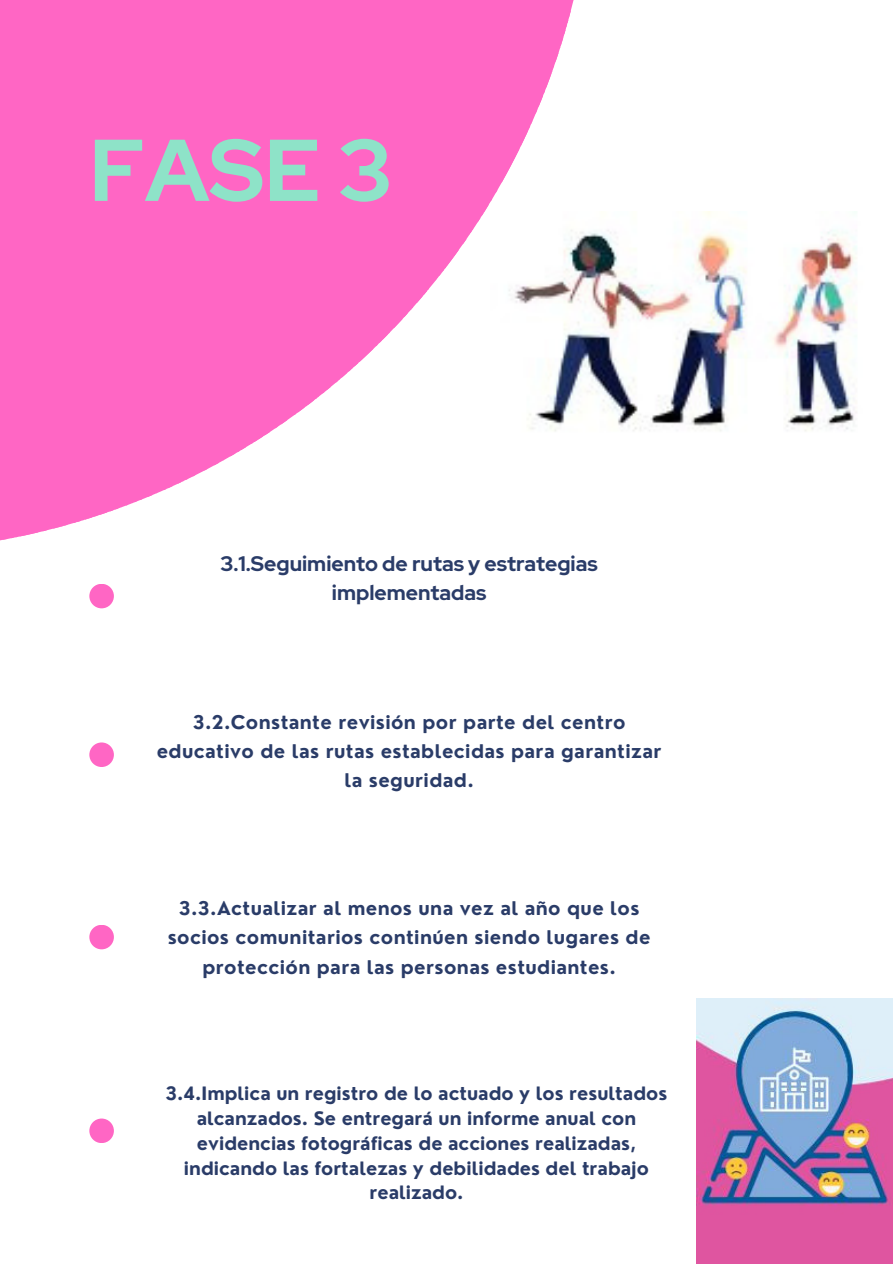
<style>
.page{position:relative;width:893px;height:1264px;background:#fff}
.page>*{position:absolute;margin:0;border:0;box-sizing:border-box;transform-origin:0 0}
.t1{font:700 87.3px "Red Hat Display";color:#8ee3c8}
.t2{font:700 21px/29.2px "Red Hat Display";color:#2a3c68;text-align:center}
.t3{font:700 18.3px/29.2px "Nourd";letter-spacing:.02em;color:#2a3c68;text-align:center}
.t4{font:700 18px/24.8px "Nourd";color:#2a3c68;text-align:center}
</style>
<div class="page">
<svg style="left:0;top:0;width:574px;height:541px;fill:#ff66c4"></svg>
<div style="left:89px;top:584px;width:25px;height:24px;background:#ff66c4;border-radius:50%"></div>
<div style="left:89px;top:742px;width:25px;height:25px;background:#ff66c4;border-radius:50%"></div>
<div style="left:89px;top:924px;width:25px;height:25px;background:#ff66c4;border-radius:50%"></div>
<img style="left:696px;top:998px;width:196px;height:265px">
<img style="left:490px;top:211px;width:367px;height:245px">
<div style="left:89px;top:1118px;width:25px;height:25px;background:#ff66c4;border-radius:50%"></div>
<p class="t1" style="left:89px;top:112px;width:304px">FASE 3</p>
<p class="t2" style="left:220px;top:549px;width:378px">3.1.Seguimiento de rutas y estrategias implementadas</p>
<p class="t3" style="left:157px;top:707px;width:506px">3.2.Constante revisión por parte del centro educativo de las rutas establecidas para garantizar la seguridad.</p>
<p class="t3" style="left:168px;top:893px;width:484px">3.3.Actualizar al menos una vez al año que los socios comunitarios continúen siendo lugares de protección para las personas estudiantes.</p>
<p class="t4" style="left:165px;top:1081px;width:503px">3.4.Implica un registro de lo actuado y los resultados alcanzados. Se entregará un informe anual con evidencias fotográficas de acciones realizadas, indicando las fortalezas y debilidades del trabajo realizado.</p>
</div>
